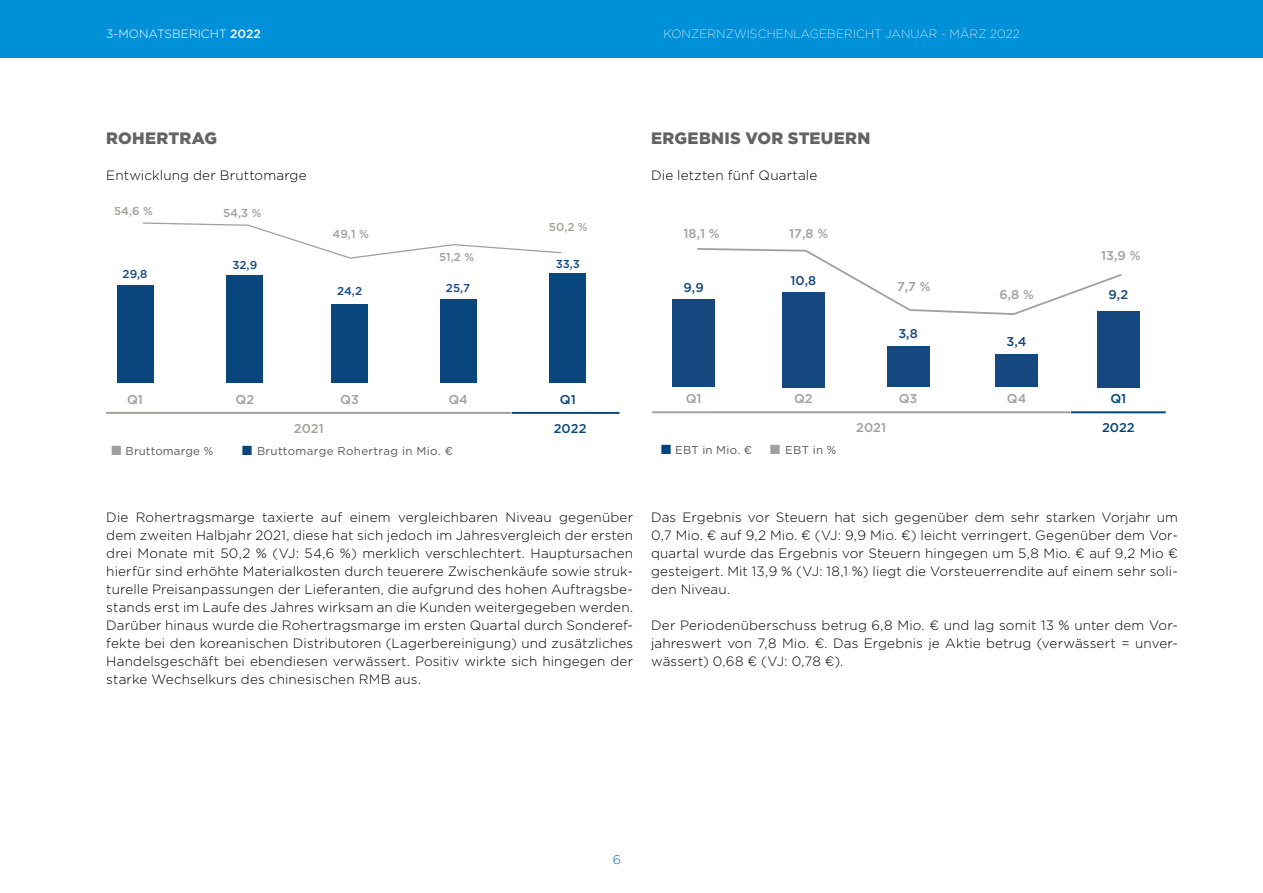
<style>
.page{position:relative;width:1263px;height:893px;background:#fff}
.page>*{position:absolute;margin:0;border:0;box-sizing:border-box;transform-origin:0 0}
.t1{font:900 16.5px "Gotham";letter-spacing:.02em;color:#646363}
.t2{font:300 13.5px/18px "Gotham";letter-spacing:.01em;color:#000;text-align:justify}
.t3{font:500 12.75px "Gotham";color:#a0a0a0}
.t4{font:500 12.75px "Gotham";color:#14487e}
.t5{font:500 12.75px "Gotham";color:#a0a09f}
.t6{font:500 12.75px "Gotham";color:#08467d}
.t7{font:500 12.75px "Gotham";color:#00457d}
.t8{font:300 12.75px "Gotham";color:#0069b4}
.t9{font:200 12px "Gotham";letter-spacing:.01em;color:#fff}
.t10{font:300 12px "Gotham";color:#fff}
.t11{font:11.55px "Gotham";letter-spacing:.03em;color:#585757}
.t12{font:500 11.55px "Gotham";color:#a0a09f}
.t13{font:500 11.55px "Gotham";color:#17497e}
.t14{font:11.55px "Gotham";letter-spacing:.015em;color:#575656}
.t15{font:11.55px "Gotham";letter-spacing:.01em;color:#585757}
.s1{font-weight:500}
</style>
<div class="page">
<hr style="left:106px;top:412px;width:406px;height:2px;background:#a0a09f">
<hr style="left:512px;top:412px;width:107px;height:2px;background:#08467d">
<div style="left:117px;top:285px;width:36px;height:98px;background:#08467d"></div>
<div style="left:227px;top:275px;width:36px;height:108px;background:#08467d"></div>
<div style="left:331px;top:304px;width:37px;height:79px;background:#08467d"></div>
<div style="left:440px;top:299px;width:36px;height:84px;background:#08467d"></div>
<div style="left:550px;top:273px;width:36px;height:110px;background:#08467d"></div>
<svg style="left:142px;top:222px;width:420px;height:37px"></svg>
<hr style="left:652px;top:411px;width:418px;height:2px;background:#a0a0a0">
<hr style="left:1071px;top:411px;width:95px;height:2px;background:#00457d">
<div style="left:672px;top:300px;width:43px;height:87px;background:#14487e"></div>
<div style="left:782px;top:292px;width:42px;height:95px;background:#14487e"></div>
<div style="left:887px;top:346px;width:42px;height:41px;background:#14487e"></div>
<div style="left:995px;top:354px;width:43px;height:33px;background:#14487e"></div>
<div style="left:1097px;top:311px;width:42px;height:76px;background:#14487e"></div>
<svg style="left:696px;top:248px;width:426px;height:68px"></svg>
<div style="left:0;top:0;width:1263px;height:57px;background:#0090d7"></div>
<p class="t10" style="left:106px;top:26px;width:156px">3-MONATSBERICHT <span class="s1">2022</span></p>
<p class="t9" style="left:663px;top:26px;width:358px">KONZERNZWISCHENLAGEBERICHT JANUAR - MÄRZ 2022</p>
<p class="t1" style="left:106px;top:127px;width:112px">ROHERTRAG</p>
<p class="t2" style="left:106px;top:166px;width:202px">Entwicklung der Bruttomarge</p>
<p class="t1" style="left:651px;top:127px;width:221px">ERGEBNIS VOR STEUERN</p>
<p class="t2" style="left:651px;top:166px;width:168px">Die letzten fünf Quartale</p>
<p class="t12" style="left:114px;top:203px;width:40px">54,6 %</p>
<p class="t12" style="left:223px;top:205px;width:40px">54,3 %</p>
<p class="t12" style="left:333px;top:227px;width:38px">49,1 %</p>
<p class="t12" style="left:549px;top:219px;width:40px">50,2 %</p>
<p class="t3" style="left:684px;top:225px;width:38px">18,1 %</p>
<p class="t3" style="left:789px;top:225px;width:40px">17,8 %</p>
<p class="t13" style="left:123px;top:267px;width:26px">29,8</p>
<p class="t13" style="left:232px;top:257px;width:26px">32,9</p>
<p class="t13" style="left:337px;top:284px;width:26px">24,2</p>
<p class="t12" style="left:439px;top:249px;width:36px">51,2 %</p>
<p class="t13" style="left:446px;top:281px;width:26px">25,7</p>
<p class="t13" style="left:556px;top:256px;width:26px">33,3</p>
<p class="t4" style="left:683px;top:280px;width:22px">9,9</p>
<p class="t4" style="left:790px;top:272px;width:27px">10,8</p>
<p class="t3" style="left:897px;top:278px;width:35px">7,7 %</p>
<p class="t3" style="left:999px;top:287px;width:36px">6,8 %</p>
<p class="t3" style="left:1101px;top:247px;width:41px">13,9 %</p>
<p class="t4" style="left:1108px;top:286px;width:21px">9,2</p>
<p class="t4" style="left:898px;top:325px;width:21px">3,8</p>
<p class="t4" style="left:1007px;top:333px;width:22px">3,4</p>
<p class="t5" style="left:127px;top:391px;width:17px">Q1</p>
<p class="t6" style="left:560px;top:391px;width:17px">Q1</p>
<p class="t5" style="left:236px;top:391px;width:20px">Q2</p>
<p class="t5" style="left:340px;top:391px;width:20px">Q3</p>
<p class="t5" style="left:448px;top:391px;width:21px">Q4</p>
<p class="t3" style="left:686px;top:391px;width:17px">Q1</p>
<p class="t3" style="left:794px;top:391px;width:20px">Q2</p>
<p class="t3" style="left:899px;top:391px;width:20px">Q3</p>
<p class="t3" style="left:1007px;top:391px;width:21px">Q4</p>
<p class="t7" style="left:1110px;top:391px;width:17px">Q1</p>
<p class="t5" style="left:294px;top:420px;width:31px">2021</p>
<p class="t6" style="left:554px;top:420px;width:34px">2022</p>
<p class="t3" style="left:856px;top:419px;width:31px">2021</p>
<p class="t7" style="left:1102px;top:419px;width:34px">2022</p>
<p class="t15" style="left:126px;top:443px;width:89px">Bruttomarge %</p>
<p class="t11" style="left:257px;top:443px;width:197px">Bruttomarge Rohertrag in Mio. €</p>
<p class="t14" style="left:675px;top:443px;width:78px">EBT in Mio. €</p>
<p class="t14" style="left:785px;top:443px;width:53px">EBT in %</p>
<p class="t2" style="left:106px;top:508px;width:528px">Die Rohertragsmarge taxierte auf einem vergleichbaren Niveau gegenüber dem zweiten Halbjahr 2021, diese hat sich jedoch im Jahresvergleich der ersten drei Monate mit 50,2 % (VJ: 54,6 %) merklich verschlechtert. Hauptursachen hierfür sind erhöhte Materialkosten durch teuerere Zwischenkäufe sowie struk&shy;turelle Preisanpassungen der Lieferanten, die aufgrund des hohen Auftragsbe&shy;stands erst im Laufe des Jahres wirksam an die Kunden weitergegeben werden.<br>Darüber hinaus wurde die Rohertragsmarge im ersten Quartal durch Sonderef&shy;fekte bei den koreanischen Distributoren (Lagerbereinigung) und zusätzliches Handelsgeschäft bei ebendiesen verwässert. Positiv wirkte sich hingegen der starke Wechselkurs des chinesischen RMB aus.</p>
<p class="t2" style="left:651px;top:508px;width:528px">Das Ergebnis vor Steuern hat sich gegenüber dem sehr starken Vorjahr um 0,7 Mio. € auf 9,2 Mio. € (VJ: 9,9 Mio. €) leicht verringert. Gegenüber dem Vor&shy;quartal wurde das Ergebnis vor Steuern hingegen um 5,8 Mio. € auf 9,2 Mio € gesteigert. Mit 13,9 % (VJ: 18,1 %) liegt die Vorsteuerrendite auf einem sehr soli&shy;den Niveau.</p>
<p class="t2" style="left:651px;top:616px;width:528px">Der Periodenüberschuss betrug 6,8 Mio. € und lag somit 13 % unter dem Vor&shy;jahreswert von 7,8 Mio. €. Das Ergebnis je Aktie betrug (verwässert = unver&shy;wässert) 0,68 € (VJ: 0,78 €).</p>
<p class="t8" style="left:613px;top:852px;width:10px">6</p>
</div>
